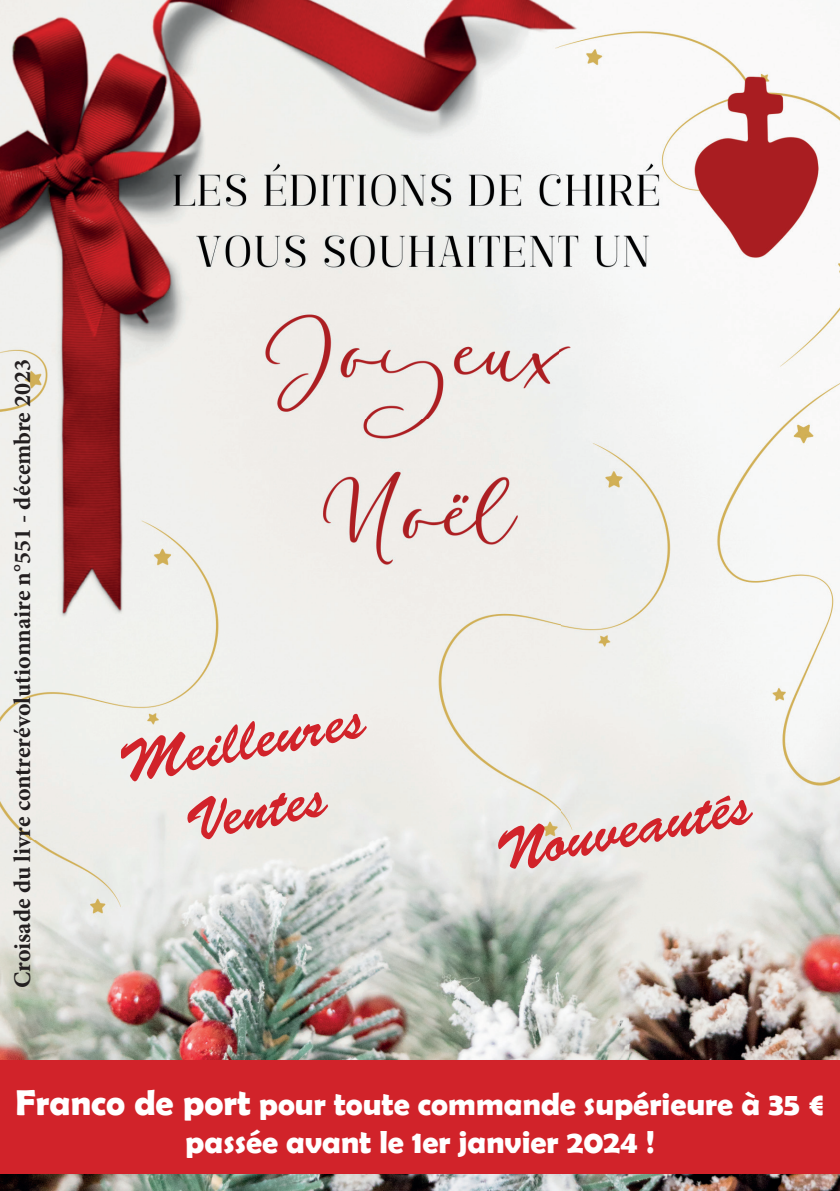
<style>
.page{position:relative;width:840px;height:1191px;background:#fff}
.page>*{position:absolute;margin:0;border:0;box-sizing:border-box;transform-origin:0 0}
.t1{font:58px/69.6px "Brush Script Std";color:#d1232a;text-align:center}
.t2{font:700 32px/38.4px "Berlin Sans FB Demi";color:#fff;text-align:center}
.t3{font:700 24px "Minion Pro";letter-spacing:-.005em;color:#231f20}
.s1{font-size:36px}
</style>
<div class="page">
<img style="left:0;top:0;width:839px;height:1191px">
<div style="left:0;top:1060px;width:839px;height:114px;background:#d1232a"></div>
<p class="t3" style="left:8px;top:988px;width:631px;rotate:-90deg">Croisade du livre contrerévolutionnaire n°551 - décembre 2023</p>
<h1 class="t1" style="left:113px;top:731px;width:251px;rotate:-11deg">Meilleures<br>Ventes</h1>
<h1 class="t1" style="left:490px;top:819px;width:260px;rotate:-11deg">Nouveautés</h1>
<p class="t2" style="left:16px;top:1084px;width:809px"><span class="s1">Franco de port</span> pour toute commande supérieure à 35 € passée avant le 1er janvier 2024 !</p>
</div>
